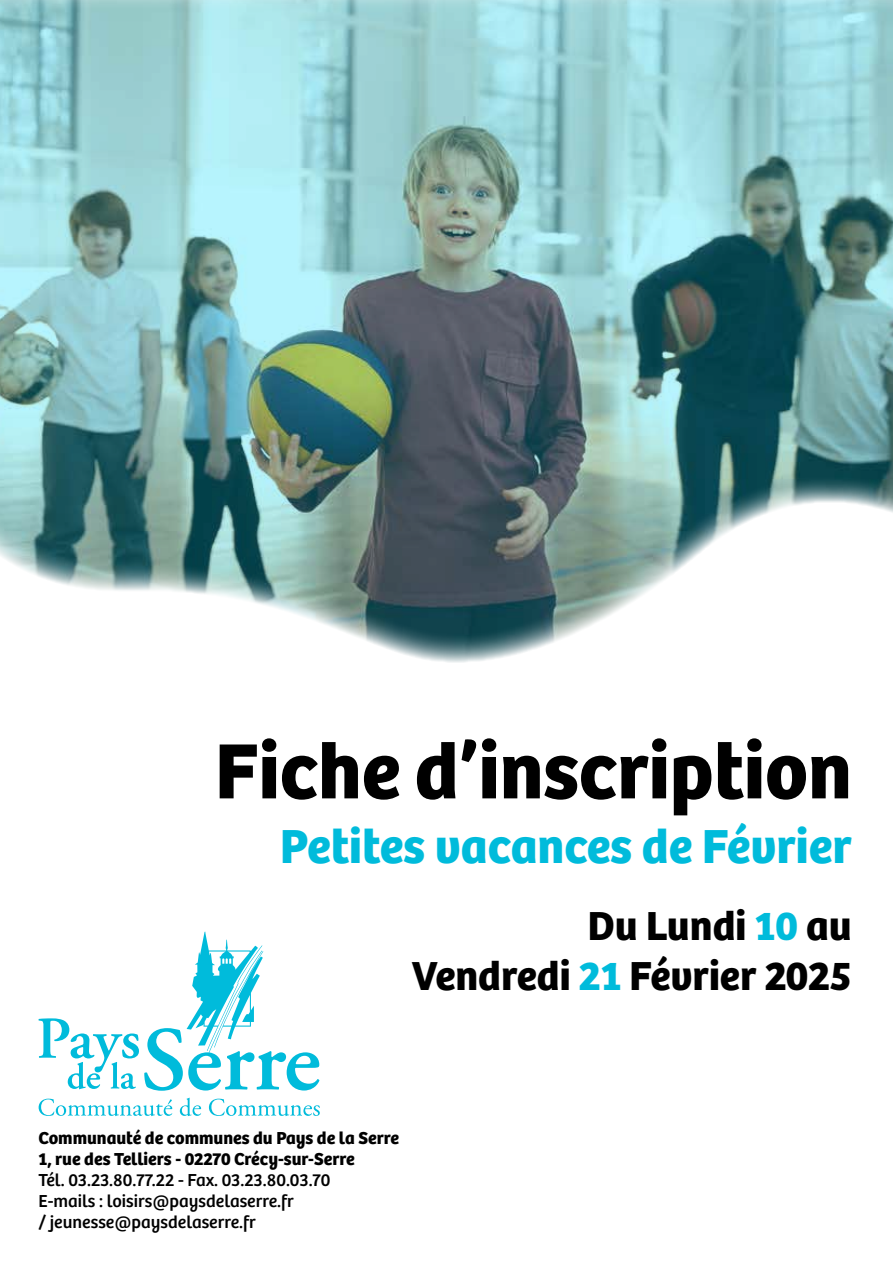
<style>
.page{position:relative;width:893px;height:1263px;background:#fff}
.page>*{position:absolute;margin:0;border:0;box-sizing:border-box;transform-origin:0 0}
.t1{font:700 81px "Bree";color:#000}
.t2{font:700 49.5px "Bree";color:#00bbdb}
.t3{font:700 42px/49.5px "Bree";color:#000;text-align:right}
.t4{font:18px/21px "Bree";color:#000}
.t5{font:700 18px/21px "Bree";color:#000}
.s1{color:#00bbdb}
</style>
<div class="page">
<svg style="left:39px;top:1099px;width:133px;height:17px"></svg>
<svg style="left:180px;top:1098px;width:21px;height:18px"></svg>
<svg style="left:209px;top:1099px;width:111px;height:17px"></svg>
<svg style="left:38px;top:931px;width:281px;height:160px"></svg>
<img style="left:0;top:0;width:893px;height:441px">
<svg style="left:0;top:441px;width:893px;height:222px"></svg>
<h1 class="t1" style="left:215px;top:707px;width:638px">Fiche d’inscription</h1>
<h2 class="t2" style="left:280px;top:807px;width:573px">Petites vacances de Février</h2>
<h3 class="t3" style="left:412px;top:898px;width:442px">Du Lundi <span class="s1">10</span> au<br>Vendredi <span class="s1">21</span> Février 2025</h3>
<p class="t5" style="left:39px;top:1126px;width:362px">Communauté de communes du Pays de la Serre<br>1, rue des Telliers - 02270 Crécy-sur-Serre</p>
<p class="t4" style="left:39px;top:1168px;width:293px">Tél. 03.23.80.77.22 - Fax. 03.23.80.03.70<br>E-mails : loisirs@paysdelaserre.fr<br>/ jeunesse@paysdelaserre.fr</p>
</div>
